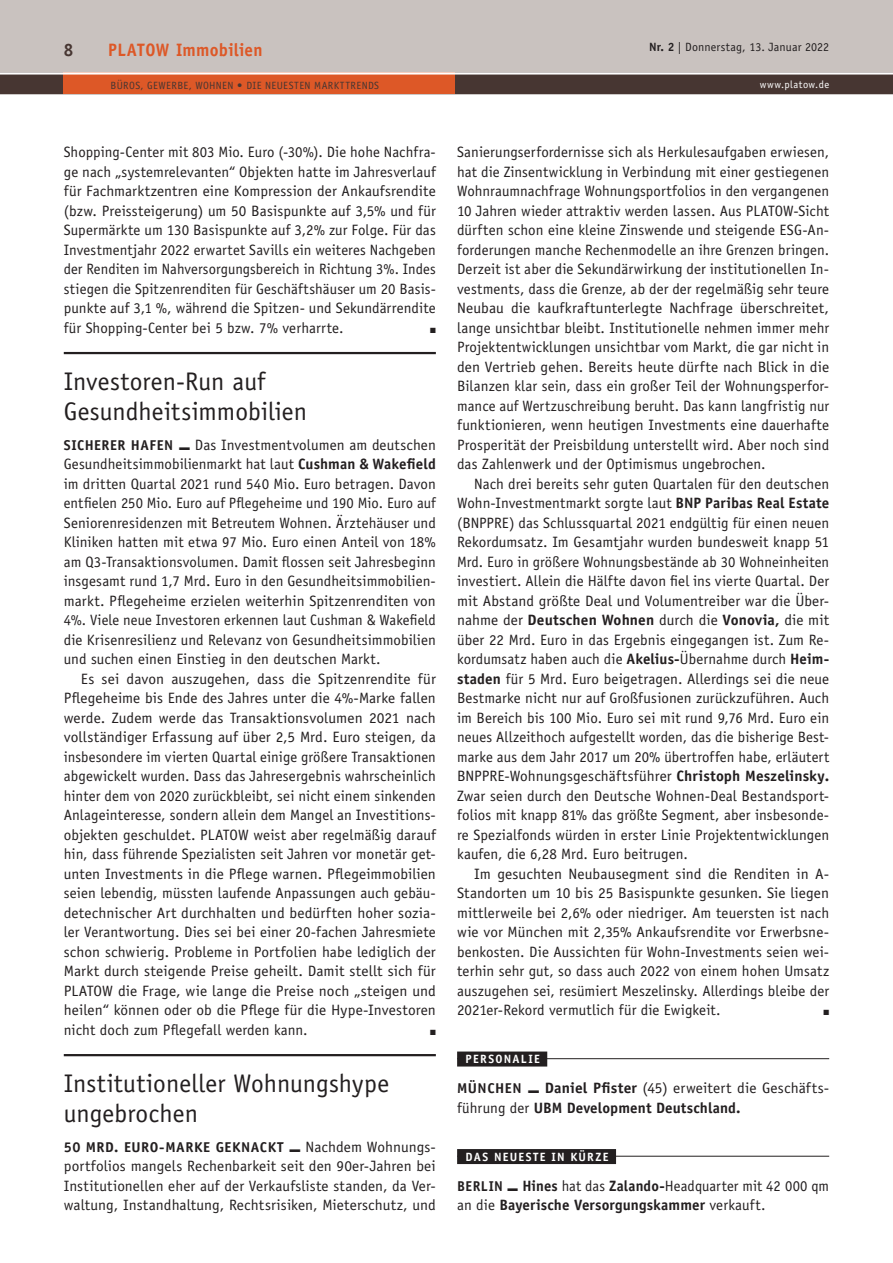
<style>
.page{position:relative;width:893px;height:1263px;background:#fff}
.page>*{position:absolute;margin:0;border:0;box-sizing:border-box;transform-origin:0 0}
.t1{font:25.5px/30px "Officina Sans Std";letter-spacing:.005em;color:#231f20}
.t2{font:700 18px "Officina Sans Std";letter-spacing:.015em;color:#dd5827;scale:.95 1}
.t3{font:700 18px "Officina Sans Std";color:#473632;scale:.95 1}
.t4{font:15px/19.5px "Officina Sans Std";letter-spacing:.005em;color:#231f20;text-align:justify}
.t5{font:700 15px/19.5px "Officina Sans Std";letter-spacing:.01em;color:#231f20}
.t6{font:700 14.25px "Officina Sans Std";letter-spacing:.035em;color:#231f20}
.t7{font:12px "Officina Sans Std";letter-spacing:.01em;color:#231f20}
.t8{font:700 12px "Officina Sans Std";letter-spacing:.105em;color:#fff}
.t9{font:10.5px "Officina Sans Std";letter-spacing:.035em;color:#473632}
.t10{font:10.5px "Officina Sans Std";letter-spacing:.045em;color:#fff}
.t11{font:7.5px "Zapf Dingbats";color:#231f20}
.s1{font-weight:700}
.s2{font-weight:400;font-size:15px}
.s3{font-weight:400}
</style>
<div class="page">
<div style="left:0;top:0;width:893px;height:72px;background:#c9c2bf"></div>
<div style="left:0;top:72px;width:893px;height:22px;background:#473632"></div>
<hr style="left:0;top:94px;width:893px;height:1px;background:#473632">
<div style="left:64px;top:73px;width:391px;height:21px;background:#dd5827"></div>
<hr style="left:0;top:72px;width:893px;height:3px;background:#fff">
<div style="left:457px;top:1051px;width:90px;height:15px;background:#231f20"></div>
<hr style="left:457px;top:1058px;width:372px;height:1px;background:#231f20">
<div style="left:457px;top:1149px;width:159px;height:15px;background:#231f20"></div>
<hr style="left:457px;top:1156px;width:372px;height:1px;background:#231f20">
<hr style="left:64px;top:352px;width:372px;height:2px;background:#231f20">
<hr style="left:64px;top:1054px;width:372px;height:2px;background:#231f20">
<p class="t3" style="left:64px;top:39px;width:12px">8</p>
<p class="t2" style="left:108px;top:39px;width:164px">PLATOW Immobilien</p>
<p class="t9" style="left:111px;top:79px;width:270px">Büros, Gewerbe, Wohnen <span class="s1">•</span> Die neuesten Markttrends</p>
<p class="t7" style="left:649px;top:40px;width:182px"><span class="s1">Nr. 2</span> | Donnerstag, 13. Januar 2022</p>
<p class="t10" style="left:760px;top:79px;width:71px">www.platow.de</p>
<p class="t4" style="left:64px;top:143px;width:374px">Shopping-Center mit 803 Mio. Euro (-30%). Die hohe Nachfra&shy;ge nach „systemrelevanten“ Objekten hatte im Jahresverlauf für Fachmarktzentren eine Kompression der Ankaufsrendite (bzw. Preissteigerung) um 50 Basispunkte auf 3,5% und für Supermärkte um 130 Basispunkte auf 3,2% zur Folge. Für das Investmentjahr 2022 erwartet Savills ein weiteres Nachgeben der Renditen im Nahversorgungsbereich in Richtung 3%. Indes stiegen die Spitzenrenditen für Geschäftshäuser um 20 Basis&shy;punkte auf 3,1 %, während die Spitzen- und Sekundärrendite für Shopping-Center bei 5 bzw. 7% verharrte.</p>
<p class="t11" style="left:430px;top:327px;width:7px">■</p>
<h1 class="t1" style="left:64px;top:367px;width:245px">Investoren-Run auf<br>Gesundheitsimmobilien</h1>
<p class="t6" style="left:64px;top:436px;width:109px">Sicherer Hafen</p>
<p class="t4" style="left:64px;top:435px;width:374px;text-indent:115px">■ Das Investmentvolumen am deutschen Gesundheitsimmobilienmarkt hat laut <span class="s1">Cushman &amp; Wakefield </span>im dritten Quartal 2021 rund 540 Mio. Euro betragen. Davon entfielen 250 Mio. Euro auf Pflegeheime und 190 Mio. Euro auf Seniorenresidenzen mit Betreutem Wohnen. Ärztehäuser und Kliniken hatten mit etwa 97 Mio. Euro einen Anteil von 18% am Q3-Transaktionsvolumen. Damit flossen seit Jahresbeginn insgesamt rund 1,7 Mrd. Euro in den Gesundheitsimmobilien&shy;markt. Pflegeheime erzielen weiterhin Spitzenrenditen von 4%. Viele neue Investoren erkennen laut Cushman &amp; Wakefield die Krisenresilienz und Relevanz von Gesundheitsimmobilien und suchen einen Einstieg in den deutschen Markt.</p>
<p class="t4" style="left:64px;top:669px;width:374px;text-indent:17px">Es sei davon auszugehen, dass die Spitzenrendite für Pflegeheime bis Ende des Jahres unter die 4%-Marke fallen werde. Zudem werde das Transaktionsvolumen 2021 nach vollständiger Erfassung auf über 2,5 Mrd. Euro steigen, da insbesondere im vierten Quartal einige größere Transaktionen abgewickelt wurden. Dass das Jahresergebnis wahrscheinlich hinter dem von 2020 zurückbleibt, sei nicht einem sinkenden Anlageinteresse, sondern allein dem Mangel an Investitions&shy;objekten geschuldet. PLATOW weist aber regelmäßig darauf hin, dass führende Spezialisten seit Jahren vor monetär get&shy;unten Investments in die Pflege warnen. Pflegeimmobilien seien lebendig, müssten laufende Anpassungen auch gebäu&shy;detechnischer Art durchhalten und bedürften hoher sozia&shy;ler Verantwortung. Dies sei bei einer 20-fachen Jahresmiete schon schwierig. Probleme in Portfolien habe lediglich der Markt durch steigende Preise geheilt. Damit stellt sich für PLATOW die Frage, wie lange die Preise noch „steigen und heilen“ können oder ob die Pflege für die Hype-Investoren nicht doch zum Pflegefall werden kann.</p>
<p class="t11" style="left:430px;top:1029px;width:7px">■</p>
<h1 class="t1" style="left:64px;top:1069px;width:327px">Institutioneller Wohnungshype ungebrochen</h1>
<p class="t6" style="left:64px;top:1138px;width:374px">50 Mrd. Euro-Marke geknackt ■ <span class="s2">Nachdem Wohnungs-</span></p>
<p class="t4" style="left:64px;top:1157px;width:374px">portfolios mangels Rechenbarkeit seit den 90er-Jahren bei Institutionellen eher auf der Verkaufsliste standen, da Ver&shy;waltung, Instandhaltung, Rechtsrisiken, Mieterschutz, und</p>
<p class="t4" style="left:457px;top:143px;width:374px">Sanierungserfordernisse sich als Herkulesaufgaben erwiesen, hat die Zinsentwicklung in Verbindung mit einer gestiegenen Wohnraumnachfrage Wohnungsportfolios in den vergangenen 10 Jahren wieder attraktiv werden lassen. Aus PLATOW-Sicht dürften schon eine kleine Zinswende und steigende ESG-An&shy;forderungen manche Rechenmodelle an ihre Grenzen bringen.<br>Derzeit ist aber die Sekundärwirkung der institutionellen In&shy;vestments, dass die Grenze, ab der der regelmäßig sehr teure Neubau die kaufkraftunterlegte Nachfrage überschreitet, lange unsichtbar bleibt. Institutionelle nehmen immer mehr Projektentwicklungen unsichtbar vom Markt, die gar nicht in den Vertrieb gehen. Bereits heute dürfte nach Blick in die Bilanzen klar sein, dass ein großer Teil der Wohnungsperfor&shy;mance auf Wertzuschreibung beruht. Das kann langfristig nur funktionieren, wenn heutigen Investments eine dauerhafte Prosperität der Preisbildung unterstellt wird. Aber noch sind das Zahlenwerk und der Optimismus ungebrochen.</p>
<p class="t4" style="left:457px;top:474px;width:374px;text-indent:17px">Nach drei bereits sehr guten Quartalen für den deutschen Wohn-Investmentmarkt sorgte laut <span class="s1">BNP Paribas Real Estate </span>(BNPPRE) das Schlussquartal 2021 endgültig für einen neuen Rekordumsatz. Im Gesamtjahr wurden bundesweit knapp 51<br>Mrd. Euro in größere Wohnungsbestände ab 30 Wohneinheiten investiert. Allein die Hälfte davon fiel ins vierte Quartal. Der mit Abstand größte Deal und Volumentreiber war die Über&shy;nahme der <span class="s1">Deutschen Wohnen</span> durch die <span class="s1">Vonovia,</span> die mit über 22 Mrd. Euro in das Ergebnis eingegangen ist. Zum Re&shy;kordumsatz haben auch die <span class="s1">Akelius-</span>Übernahme durch <span class="s1">Heim&shy;staden</span> für 5 Mrd. Euro beigetragen. Allerdings sei die neue Bestmarke nicht nur auf Großfusionen zurückzuführen. Auch im Bereich bis 100 Mio. Euro sei mit rund 9,76 Mrd. Euro ein neues Allzeithoch aufgestellt worden, das die bisherige Best&shy;marke aus dem Jahr 2017 um 20% übertroffen habe, erläutert BNPPRE-Wohnungsgeschäftsführer <span class="s1">Christoph Meszelinsky.<br></span>Zwar seien durch den Deutsche Wohnen-Deal Bestandsport&shy;folios mit knapp 81% das größte Segment, aber insbesonde&shy;re Spezialfonds würden in erster Linie Projektentwicklungen kaufen, die 6,28 Mrd. Euro beitrugen.</p>
<p class="t4" style="left:457px;top:864px;width:374px;text-indent:17px">Im gesuchten Neubausegment sind die Renditen in A-Standorten um 10 bis 25 Basispunkte gesunken. Sie liegen mittlerweile bei 2,6% oder niedriger. Am teuersten ist nach wie vor München mit 2,35% Ankaufsrendite vor Erwerbsne&shy;benkosten. Die Aussichten für Wohn-Investments seien wei&shy;terhin sehr gut, so dass auch 2022 von einem hohen Umsatz auszugehen sei, resümiert Meszelinsky. Allerdings bleibe der 2021er-Rekord vermutlich für die Ewigkeit.</p>
<p class="t11" style="left:823px;top:1009px;width:7px">■</p>
<p class="t8" style="left:466px;top:1051px;width:32px">Personali</p>
<p class="t8" style="left:534px;top:1051px;width:7px">e</p>
<p class="t6" style="left:457px;top:1080px;width:64px">München</p>
<p class="t5" style="left:457px;top:1078px;width:374px;text-indent:71px">■ Daniel Pfister <span class="s3">(45) erweitert die Geschäfts&shy;fü hrung der</span> UBM Development Deutschland.</p>
<p class="t8" style="left:466px;top:1149px;width:9px">das</p>
<p class="t8" style="left:494px;top:1149px;width:116px">neuest e in kürze</p>
<p class="t6" style="left:457px;top:1177px;width:32px">Berlin</p>
<p class="t4" style="left:457px;top:1176px;width:374px;text-indent:50px">■ <span class="s1">Hines</span> hat das <span class="s1">Zalando-</span>Headquarter mit 42 000 qm an die <span class="s1">Bayerische Versorgungskammer</span> verkauft.</p>
</div>
